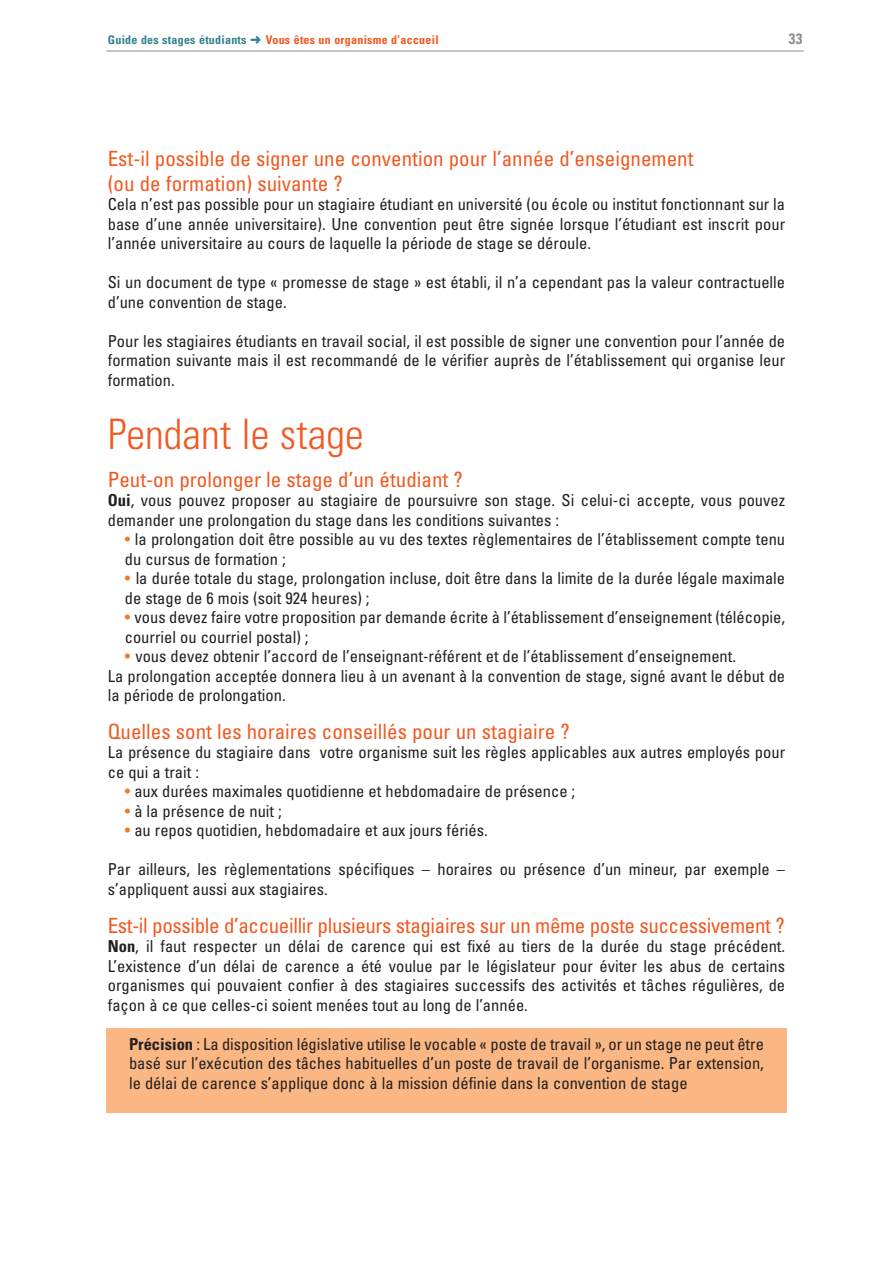
<style>
.page{position:relative;width:893px;height:1263px;background:#fff}
.page>*{position:absolute;margin:0;border:0;box-sizing:border-box;transform-origin:0 0}
.t1{font:300 condensed 42px "Univers";color:#f15921}
.t2{font:condensed 21px/25.2px "Univers";color:#f15921}
.t3{font:condensed 21px "Univers";letter-spacing:-.02em;color:#f15921}
.t4{font:condensed 16.5px/19.5px "Univers";color:#231f20}
.t5{font:700 condensed 15px "Univers";color:#898c94}
.t6{font:700 condensed 12px "Univers";letter-spacing:.02em;color:#f15921}
.s1{color:#31828e}
.s2{font-weight:700}
.s3{color:#f47921}
</style>
<div class="page">
<div style="left:106px;top:1028px;width:681px;height:84px;background:#fab783"></div>
<hr style="left:106px;top:51px;width:698px;height:1px;background:#898c94">
<p class="t6" style="left:108px;top:35px;width:332px"><span class="s1">Guide des stages étudiants</span> <span class="s1">➜</span> Vous êtes un organisme d’accueil</p>
<p class="t5" style="left:789px;top:33px;width:15px">33</p>
<p class="t2" style="left:108px;top:147px;width:587px">Est-il possible de signer une convention pour l’année d’enseignement (ou de formation) suivante ?</p>
<p class="t4" style="left:108px;top:196px;width:679px;text-align:justify">Cela n’est pas possible pour un stagiaire étudiant en université (ou école ou institut fonctionnant sur la base d’une année universitaire). Une convention peut être signée lorsque l’étudiant est inscrit pour l’année universitaire au cours de laquelle la période de stage se déroule.</p>
<p class="t4" style="left:108px;top:274px;width:679px">Si un document de type « promesse de stage » est établi, il n’a cependant pas la valeur contractuelle d’une convention de stage.</p>
<p class="t4" style="left:108px;top:332px;width:679px;text-align:justify">Pour les stagiaires étudiants en travail social, il est possible de signer une convention pour l’année de formation suivante mais il est recommandé de le vérifier auprès de l’établissement qui organise leur formation.</p>
<h1 class="t1" style="left:108px;top:418px;width:257px">Pendant le stage</h1>
<p class="t2" style="left:108px;top:468px;width:357px">Peut-on prolonger le stage d’un étudiant ?</p>
<p class="t4" style="left:108px;top:492px;width:679px"><span class="s2">Oui</span>, vous pouvez proposer au stagiaire de poursuivre son stage. Si celui-ci accepte, vous pouvez demander une prolongation du stage dans les conditions suivantes :</p>
<p class="t4" style="left:125px;top:531px;width:662px"><span class="s3">•</span> la prolongation doit être possible au vu des textes règlementaires de l’établissement compte tenu du cursus de formation ;</p>
<p class="t4" style="left:125px;top:570px;width:662px"><span class="s3">•</span> la durée totale du stage, prolongation incluse, doit être dans la limite de la durée légale maximale de stage de 6 mois (soit 924 heures) ;</p>
<p class="t4" style="left:125px;top:609px;width:662px"><span class="s3">•</span> vous devez faire votre proposition par demande écrite à l’établissement d’enseignement (télécopie, courriel ou courriel postal) ;</p>
<p class="t4" style="left:108px;top:648px;width:679px;text-indent:17px"><span class="s3">•</span> vous devez obtenir l’accord de l’enseignant-référent et de l’établissement d’enseignement.<br>La prolongation acceptée donnera lieu à un avenant à la convention de stage, signé avant le début de la période de prolongation.</p>
<p class="t2" style="left:108px;top:720px;width:463px">Quelles sont les horaires conseillés pour un stagiaire ?</p>
<p class="t4" style="left:108px;top:744px;width:679px">La présence du stagiaire dans votre organisme suit les règles applicables aux autres employés pour ce qui a trait :</p>
<p class="t4" style="left:125px;top:783px;width:452px"><span class="s3">•</span> aux durées maximales quotidienne et hebdomadaire de présence ;</p>
<p class="t4" style="left:125px;top:803px;width:159px"><span class="s3">•</span> à la présence de nuit ;</p>
<p class="t4" style="left:125px;top:822px;width:365px"><span class="s3">•</span> au repos quotidien, hebdomadaire et aux jours fériés.</p>
<p class="t4" style="left:108px;top:861px;width:679px">Par ailleurs, les règlementations spécifiques – horaires ou présence d’un mineur, par exemple – s’appliquent aussi aux stagiaires.</p>
<p class="t3" style="left:108px;top:917px;width:678px">Est-il possible d’accueillir plusieurs stagiaires sur un même poste successivement ?</p>
<p class="t4" style="left:108px;top:938px;width:679px;text-align:justify"><span class="s2">Non</span>, il faut respecter un délai de carence qui est fixé au tiers de la durée du stage précédent.<br>L’existence d’un délai de carence a été voulue par le législateur pour éviter les abus de certains organismes qui pouvaient confier à des stagiaires successifs des activités et tâches régulières, de façon à ce que celles-ci soient menées tout au long de l’année.</p>
<p class="t4" style="left:129px;top:1035px;width:636px;text-align:justify"><span class="s2">Précision</span> : La disposition législative utilise le vocable « poste de travail », or un stage ne peut être basé sur l’exécution des tâches habituelles d’un poste de travail de l’organisme. Par extension, le délai de carence s’applique donc à la mission définie dans la convention de stage</p>
</div>
